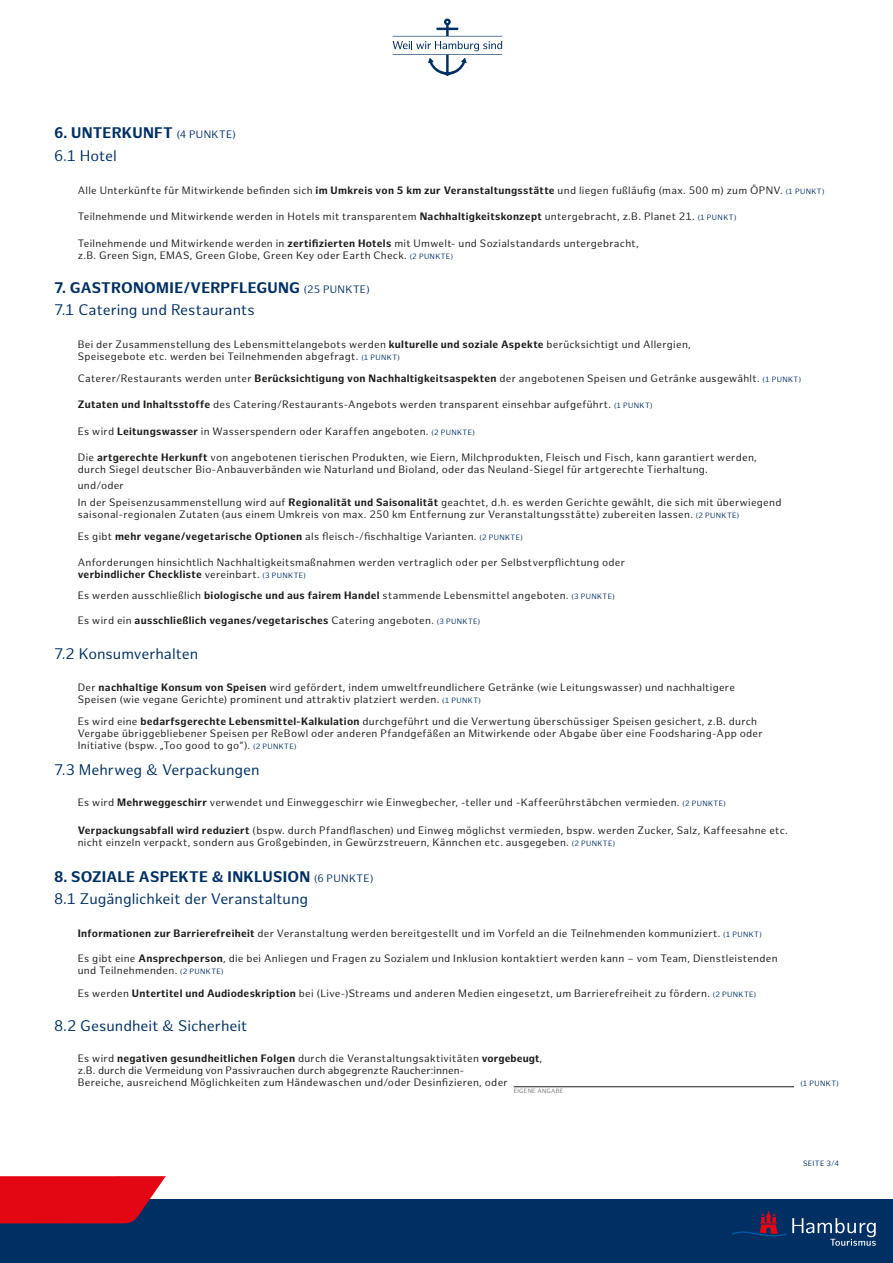
<style>
.page{position:relative;width:893px;height:1263px;background:#fff}
.page>*{position:absolute;margin:0;border:0;box-sizing:border-box;transform-origin:0 0}
.t1{font:15px/22.5px "Hamburg Sans";color:#003063}
.t2{font:700 15px/22.5px "Hamburg Sans";letter-spacing:.01em;color:#003063}
.t3{font:10.5px/12px "Hamburg Sans";letter-spacing:.025em;color:#1d1d1b}
.t4{font:700 10.5px "Hamburg Sans";letter-spacing:.025em;color:#1d1d1b}
.t5{font:7.5px "Hamburg Sans";letter-spacing:.045em;color:#003063}
.t6{font:6px "Hamburg Sans";letter-spacing:.045em;color:#706f6f}
.s1{font-weight:400;font-size:10.5px}
.s2{font-weight:400}
.s3{font-weight:700}
.s4{font-size:7.5px;color:#003063}
.s5{font-weight:400;font-size:7.5px;color:#003063}
.s6{font-size:10.5px}
</style>
<div class="page">
<div style="left:0;top:1200px;width:893px;height:63px;background:#003063"></div>
<svg style="left:0;top:1176px;width:166px;height:47px;background:#d2101f"></svg>
<svg style="left:732px;top:1211px;width:54px;height:26px"></svg>
<svg style="left:792px;top:1218px;width:84px;height:28px"></svg>
<svg style="left:393px;top:19px;width:109px;height:57px"></svg>
<hr style="left:514px;top:1086px;width:280px;height:1px;background:#1d1d1b">
<h1 class="t2" style="left:54px;top:122px;width:183px">6. UNTERKUNFT <span class="s1">(4 PUNKTE)<br></span><span class="s2">6.1 Hotel</span></h1>
<p class="t3" style="left:78px;top:185px;width:748px">Alle Unterkünfte für Mitwirkende befinden sich <span class="s3">im Umkreis von 5 km zur Veranstaltungsstätte</span> und liegen fußläufig (max. 500 m) zum ÖPNV. <span class="s4">(1 PUNKT)</span></p>
<p class="t3" style="left:78px;top:211px;width:660px">Teilnehmende und Mitwirkende werden in Hotels mit transparentem <span class="s3">Nachhaltigkeitskonzept</span> untergebracht, z.B. Planet 21. <span class="s4">(1 PUNKT)</span></p>
<p class="t3" style="left:78px;top:237px;width:562px">Teilnehmende und Mitwirkende werden in <span class="s3">zertifizierten Hotels</span> mit Umwelt- und Sozialstandards untergebracht, z.B. Green Sign, EMAS, Green Globe, Green Key oder Earth Check. <span class="s4">(2 PUNKTE)</span></p>
<h1 class="t2" style="left:54px;top:276px;width:317px">7. GASTRONOMIE/VERPFLEGUNG <span class="s1">(25 PUNKTE)<br></span><span class="s2">7.1 Catering und Restaurants</span></h1>
<p class="t3" style="left:78px;top:339px;width:615px">Bei der Zusammenstellung des Lebensmittelangebots werden <span class="s3">kulturelle und soziale Aspekte</span> berücksichtigt und Allergien,<br>Speisegebote etc. werden bei Teilnehmenden abgefragt. <span class="s4">(1 PUNKT)</span></p>
<p class="t3" style="left:78px;top:373px;width:725px">Caterer/Restaurants werden unter <span class="s3">Berücksichtigung von Nachhaltigkeitsaspekten</span> der angebotenen Speisen und Getränke ausgewählt. <span class="s4">(1 PUNKT)</span></p>
<p class="t3" style="left:78px;top:399px;width:576px"><span class="s3">Zutaten und Inhaltsstoffe</span> des Catering/Restaurants-Angebots werden transparent einsehbar aufgeführt. <span class="s4">(1 PUNKT)</span></p>
<p class="t3" style="left:78px;top:425px;width:399px">Es wird <span class="s3">Leitungswasser</span> in Wasserspendern oder Karaffen angeboten. <span class="s4">(2 PUNKTE)</span></p>
<p class="t3" style="left:78px;top:452px;width:681px">Die <span class="s3">artgerechte Herkunft</span> von angebotenen tierischen Produkten, wie Eiern, Milchprodukten, Fleisch und Fisch, kann garantiert werden, durch Siegel deutscher Bio-Anbauverbänden wie Naturland und Bioland, oder das Neuland-Siegel für artgerechte Tierhaltung.</p>
<p class="t3" style="left:78px;top:478px;width:705px;line-height:16.2px">und/oder<br>In der Speisenzusammenstellung wird auf <span class="s3">Regionalität und Saisonalität</span> geachtet, d.h. es werden Gerichte gewählt, die sich mit überwiegend</p>
<p class="t3" style="left:78px;top:508px;width:663px">saisonal-regionalen Zutaten (aus einem Umkreis von max. 250 km Entfernung zur Veranstaltungsstätte) zubereiten lassen. <span class="s4">(2 PUNKTE)</span></p>
<p class="t3" style="left:78px;top:531px;width:447px">Es gibt <span class="s3">mehr vegane/vegetarische Optionen</span> als fleisch-/fischhaltige Varianten. <span class="s4">(2 PUNKTE)</span></p>
<p class="t3" style="left:78px;top:557px;width:549px">Anforderungen hinsichtlich Nachhaltigkeitsmaßnahmen werden vertraglich oder per Selbstverpflichtung oder <span class="s3">verbindlicher Checkliste</span> vereinbart. <span class="s4">(3 PUNKTE)</span></p>
<p class="t3" style="left:78px;top:590px;width:539px">Es werden ausschließlich <span class="s3">biologische und aus fairem Handel</span> stammende Lebensmittel angeboten. <span class="s4">(3 PUNKTE)</span></p>
<p class="t4" style="left:78px;top:615px;width:404px"><span class="s2">Es wird ein</span> ausschließlich veganes/vegetarisches <span class="s2">Catering angeboten.</span> <span class="s5">(3 PUNKTE)</span></p>
<h1 class="t1" style="left:54px;top:643px;width:146px">7.2 Konsumverhalten</h1>
<p class="t3" style="left:78px;top:681px;width:659px">Der <span class="s3">nachhaltige Konsum von Speisen</span> wird gefördert, indem umweltfreundlichere Getränke (wie Leitungswasser) und nachhaltigere<br>Speisen (wie vegane Gerichte) prominent und attraktiv platziert werden. <span class="s4">(1 PUNKT)</span></p>
<p class="t3" style="left:78px;top:716px;width:686px">Es wird eine <span class="s3">bedarfsgerechte Lebensmittel-Kalkulation</span> durchgeführt und die Verwertung überschüssiger Speisen gesichert, z.B. durch<br>Vergabe übriggebliebener Speisen per ReBowl oder anderen Pfandgefäßen an Mitwirkende oder Abgabe über eine Foodsharing-App oder<br>Initiative (bspw. „Too good to go“). <span class="s4">(2 PUNKTE)</span></p>
<h1 class="t1" style="left:54px;top:759px;width:207px">7.3 Mehrweg &amp; Verpackungen</h1>
<p class="t3" style="left:78px;top:797px;width:650px">Es wird <span class="s3">Mehrweggeschirr</span> verwendet und Einweggeschirr wie Einwegbecher, -teller und -Kaffeerührstäbchen vermieden. <span class="s4">(2 PUNKTE)</span></p>
<p class="t3" style="left:78px;top:824px;width:712px"><span class="s3">Verpackungsabfall wird reduziert</span> (bspw. durch Pfandflaschen) und Einweg möglichst vermieden, bspw. werden Zucker, Salz, Kaffeesahne etc. nicht einzeln verpackt, sondern aus Großgebinden, in Gewürzstreuern, Kännchen etc. ausgegeben. <span class="s4">(2 PUNKTE)</span></p>
<h1 class="t1" style="left:54px;top:866px;width:321px"><span class="s3">8. SOZIALE ASPEKTE &amp; INKLUSION</span> <span class="s6">(6 PUNKTE)<br></span>8.1 Zugänglichkeit der Veranstaltung</h1>
<p class="t3" style="left:78px;top:928px;width:686px"><span class="s3">Informationen zur Barrierefreiheit</span> der Veranstaltung werden bereitgestellt und im Vorfeld an die Teilnehmenden kommuniziert. <span class="s4">(1 PUNKT)</span></p>
<p class="t3" style="left:78px;top:953px;width:701px">Es gibt eine <span class="s3">Ansprechperson</span>, die bei Anliegen und Fragen zu Sozialem und Inklusion kontaktiert werden kann – vom Team, Dienstleistenden und Teilnehmenden. <span class="s4">(2 PUNKTE)</span></p>
<p class="t3" style="left:78px;top:988px;width:680px">Es werden <span class="s3">Untertitel und Audiodeskription</span> bei (Live-)Streams und anderen Medien eingesetzt, um Barrierefreiheit zu fördern. <span class="s4">(2 PUNKTE)</span></p>
<h1 class="t1" style="left:54px;top:1015px;width:195px">8.2 Gesundheit &amp; Sicherheit</h1>
<p class="t3" style="left:78px;top:1053px;width:466px">Es wird <span class="s3">negativen gesundheitlichen Folgen</span> durch die Veranstaltungsaktivitäten <span class="s3">vorgebeugt</span>, z.B. durch die Vermeidung von Passivrauchen durch abgegrenzte Raucher:innen-<br>Bereiche, ausreichend Möglichkeiten zum Händewaschen und/oder Desinfizieren, oder</p>
<p class="t6" style="left:514px;top:1088px;width:51px">EIGENE ANGABE</p>
<p class="t5" style="left:800px;top:1079px;width:40px">(1 PUNKT)</p>
<p class="t5" style="left:803px;top:1159px;width:37px">SEITE 3/4</p>
</div>
